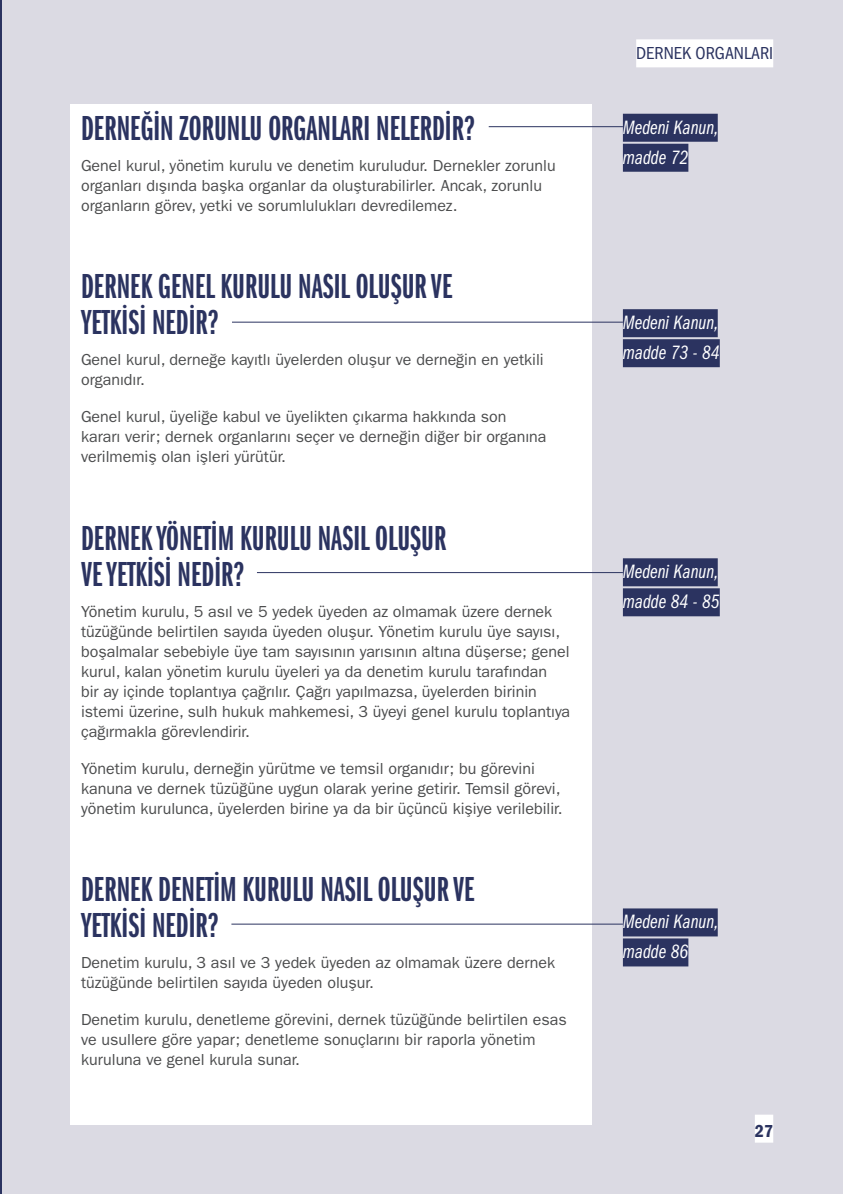
<style>
.page{position:relative;width:843px;height:1194px;background:#fff}
.page>*{position:absolute;margin:0;border:0;box-sizing:border-box;transform-origin:0 0}
.t1{font:36px/36px "ITC Franklin Gothic Std Dm X Cp";color:#2b3360}
.t2{font:20px/30px "ITC Franklin Gothic Std Bk Cp It";color:#fff}
.t3{font:condensed 18px "ITC Franklin Gothic Std";color:#2b3360}
.t4{font:18px "ITC Franklin Gothic Std Dm Cd";color:#2b3360}
.t5{font:16px/20px "ITC Franklin Gothic Std";color:#4b4c4d}
</style>
<div class="page">
<div style="left:2px;top:0;width:840px;height:1194px;background:#dbdae3"></div>
<div style="left:70px;top:104px;width:521px;height:1020px;background:#fff"></div>
<div style="left:636px;top:39px;width:137px;height:28px;background:#fff"></div>
<div style="left:754px;top:1115px;width:19px;height:28px;background:#fff"></div>
<hr style="left:0;top:0;width:2px;height:1194px;background:#2b3360">
<div style="left:622px;top:114px;width:95px;height:28px;background:#2b3360"></div>
<div style="left:622px;top:144px;width:66px;height:28px;background:#2b3360"></div>
<div style="left:622px;top:309px;width:95px;height:28px;background:#2b3360"></div>
<div style="left:622px;top:339px;width:97px;height:28px;background:#2b3360"></div>
<div style="left:622px;top:558px;width:95px;height:28px;background:#2b3360"></div>
<div style="left:622px;top:588px;width:97px;height:28px;background:#2b3360"></div>
<div style="left:622px;top:908px;width:95px;height:28px;background:#2b3360"></div>
<div style="left:622px;top:938px;width:66px;height:28px;background:#2b3360"></div>
<hr style="left:488px;top:126px;width:134px;height:1px;background:#2b3360">
<hr style="left:232px;top:322px;width:390px;height:1px;background:#2b3360">
<hr style="left:257px;top:572px;width:365px;height:1px;background:#2b3360">
<hr style="left:231px;top:924px;width:391px;height:1px;background:#2b3360">
<h1 class="t1" style="left:81px;top:111px;width:395px">DERNEĞIN ZORUNLU ORGANLARI NELERDIR?</h1>
<p class="t5" style="left:81px;top:156px;width:476px">Genel kurul, yönetim kurulu ve denetim kuruludur. Dernekler zorunlu organları dışında başka organlar da oluşturabilirler. Ancak, zorunlu organların görev, yetki ve sorumlulukları devredilemez.</p>
<h1 class="t1" style="left:81px;top:269px;width:373px">DERNEK GENEL KURULU NASIL OLUŞUR VE<br>YETKISI NEDIR?</h1>
<p class="t5" style="left:81px;top:350px;width:464px">Genel kurul, derneğe kayıtlı üyelerden oluşur ve derneğin en yetkili organıdır.</p>
<p class="t5" style="left:81px;top:407px;width:467px">Genel kurul, üyeliğe kabul ve üyelikten çıkarma hakkında son kararı verir; dernek organlarını seçer ve derneğin diğer bir organına verilmemiş olan işleri yürütür.</p>
<h1 class="t1" style="left:81px;top:520px;width:367px">DERNEK YÖNETIM KURULU NASIL OLUŞUR<br>VE YETKISI NEDIR?</h1>
<p class="t5" style="left:81px;top:601px;width:490px">Yönetim kurulu, 5 asıl ve 5 yedek üyeden az olmamak üzere dernek tüzüğünde belirtilen sayıda üyeden oluşur. Yönetim kurulu üye sayısı, boşalmalar sebebiyle üye tam sayısının yarısının altına düşerse; genel kurul, kalan yönetim kurulu üyeleri ya da denetim kurulu tarafından<br>bir ay içinde toplantıya çağrılır. Çağrı yapılmazsa, üyelerden birinin istemi üzerine, sulh hukuk mahkemesi, 3 üyeyi genel kurulu toplantıya çağırmakla görevlendirir.</p>
<p class="t5" style="left:81px;top:759px;width:483px">Yönetim kurulu, derneğin yürütme ve temsil organıdır; bu görevini kanuna ve dernek tüzüğüne uygun olarak yerine getirir. Temsil görevi, yönetim kurulunca, üyelerden birine ya da bir üçüncü kişiye verilebilir.</p>
<h1 class="t1" style="left:81px;top:872px;width:395px">DERNEK DENETIM KURULU NASIL OLUŞUR VE<br>YETKISI NEDIR?</h1>
<p class="t5" style="left:81px;top:953px;width:475px">Denetim kurulu, 3 asıl ve 3 yedek üyeden az olmamak üzere dernek tüzüğünde belirtilen sayıda üyeden oluşur.</p>
<p class="t5" style="left:81px;top:1010px;width:487px">Denetim kurulu, denetleme görevini, dernek tüzüğünde belirtilen esas ve usullere göre yapar; denetleme sonuçlarını bir raporla yönetim kuruluna ve genel kurula sunar.</p>
<p class="t3" style="left:636px;top:43px;width:138px">DERNEK ORGANLARI</p>
<p class="t2" style="left:622px;top:112px;width:97px">Medeni Kanun, madde 72</p>
<p class="t2" style="left:622px;top:308px;width:98px">Medeni Kanun, madde 73 - 84</p>
<p class="t2" style="left:622px;top:557px;width:98px">Medeni Kanun, madde 84 - 85</p>
<p class="t2" style="left:622px;top:907px;width:97px">Medeni Kanun, madde 86</p>
<p class="t4" style="left:754px;top:1120px;width:20px">27</p>
</div>
